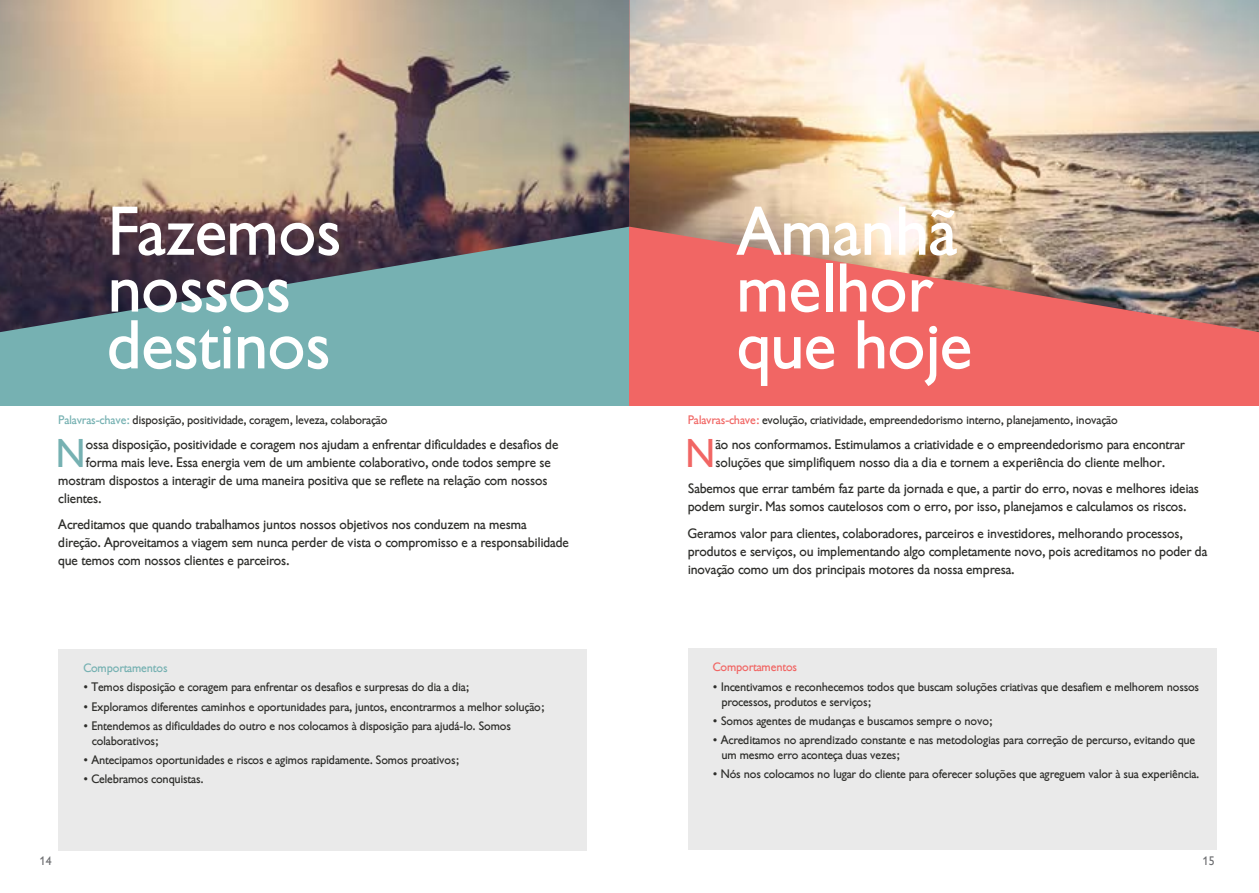
<style>
.page{position:relative;width:1259px;height:893px;background:#fff}
.page>*{position:absolute;margin:0;border:0;box-sizing:border-box;transform-origin:0 0}
.t1{font:68.25px/56.8px "Gibson";color:#fff}
.t2{font:39px "Gibson";color:#76b1b2}
.t3{font:39px "Gibson";color:#f16664}
.t4{font:13.5px/18px "Gibson";color:#2e2e2b}
.t5{font:12px/15px "Gibson";color:#2e2e2b}
.t6{font:12px "Gibson";color:#2e2d2a}
.t7{font:12px "Gibson";color:#76b1b2}
.t8{font:12px "Gibson";color:#f16664}
.t9{font:12px "Gibson";color:#6d6e71}
.s1{color:#76b1b2}
.s2{color:#f16664}
</style>
<div class="page">
<div style="left:0;top:0;width:629px;height:406px;background:#76b1b2"></div>
<div style="left:629px;top:0;width:630px;height:406px;background:#f16664"></div>
<img style="left:0;top:0;width:1259px;height:332px">
<div style="left:58px;top:649px;width:529px;height:201px;background:#eaeaea"></div>
<div style="left:687px;top:648px;width:529px;height:202px;background:#eaeaea"></div>
<h1 class="t1" style="left:109px;top:204px;width:235px">Fazemos nossos destinos</h1>
<h1 class="t1" style="left:738px;top:204px;width:236px">Amanhã melhor que hoje</h1>
<p class="t6" style="left:59px;top:413px;width:330px"><span class="s1">Palavras-chave:</span> disposição, positividade, coragem, leveza, colaboração</p>
<p class="t6" style="left:688px;top:413px;width:431px"><span class="s2">Palavras-chave:</span> evolução, criatividade, empreendedorismo interno, planejamento, inovação</p>
<h2 class="t2" style="left:57px;top:431px;width:31px">N</h2>
<p class="t4" style="left:86px;top:435px;width:474px">ossa disposição, positividade e coragem nos ajudam a enfrentar dificuldades e desafios de</p>
<p class="t4" style="left:86px;top:453px;width:466px">forma mais leve. Essa energia vem de um ambiente colaborativo, onde todos sempre se</p>
<p class="t4" style="left:59px;top:471px;width:490px">mostram dispostos a interagir de uma maneira positiva que se reflete na relação com nossos</p>
<p class="t4" style="left:59px;top:489px;width:44px">clientes.</p>
<p class="t4" style="left:59px;top:516px;width:512px">Acreditamos que quando trabalhamos juntos nossos objetivos nos conduzem na mesma direção. Aproveitamos a viagem sem nunca perder de vista o compromisso e a responsabilidade que temos com nossos clientes e parceiros.</p>
<p class="t7" style="left:84px;top:661px;width:86px">Comportamentos</p>
<p class="t5" style="left:84px;top:680px;width:387px">• Temos disposição e coragem para enfrentar os desafios e surpresas do dia a dia;</p>
<p class="t5" style="left:84px;top:699px;width:462px">• Exploramos diferentes caminhos e oportunidades para, juntos, encontrarmos a melhor solução;</p>
<p class="t5" style="left:92px;top:718px;width:420px;text-indent:-9px">• Entendemos as dificuldades do outro e nos colocamos à disposição para ajudá-lo. Somos colaborativos;</p>
<p class="t5" style="left:84px;top:752px;width:377px">• Antecipamos oportunidades e riscos e agimos rapidamente. Somos proativos;</p>
<p class="t5" style="left:84px;top:772px;width:121px">• Celebramos conquistas.</p>
<h2 class="t3" style="left:686px;top:431px;width:31px">N</h2>
<p class="t4" style="left:716px;top:435px;width:471px">ão nos conformamos. Estimulamos a criatividade e o empreendedorismo para encontrar soluções que simplifiquem nosso dia a dia e tornem a experiência do cliente melhor.</p>
<p class="t4" style="left:688px;top:480px;width:512px">Sabemos que errar também faz parte da jornada e que, a partir do erro, novas e melhores ideias podem surgir. Mas somos cautelosos com o erro, por isso, planejamos e calculamos os riscos.</p>
<p class="t4" style="left:688px;top:524px;width:521px">Geramos valor para clientes, colaboradores, parceiros e investidores, melhorando processos, produtos e serviços, ou implementando algo completamente novo, pois acreditamos no poder da inovação como um dos principais motores da nossa empresa.</p>
<p class="t8" style="left:713px;top:660px;width:86px">Comportamentos</p>
<p class="t5" style="left:721px;top:679px;width:479px;text-indent:-9px">• Incentivamos e reconhecemos todos que buscam soluções criativas que desafiem e melhorem nossos processos, produtos e serviços;</p>
<p class="t5" style="left:713px;top:713px;width:281px">• Somos agentes de mudanças e buscamos sempre o novo;</p>
<p class="t5" style="left:721px;top:733px;width:475px;text-indent:-9px">• Acreditamos no aprendizado constante e nas metodologias para correção de percurso, evitando que um mesmo erro aconteça duas vezes;</p>
<p class="t5" style="left:713px;top:767px;width:487px">• Nós nos colocamos no lugar do cliente para oferecer soluções que agreguem valor à sua experiência.</p>
<p class="t9" style="left:40px;top:854px;width:14px">14</p>
<p class="t9" style="left:1202px;top:854px;width:14px">15</p>
</div>
